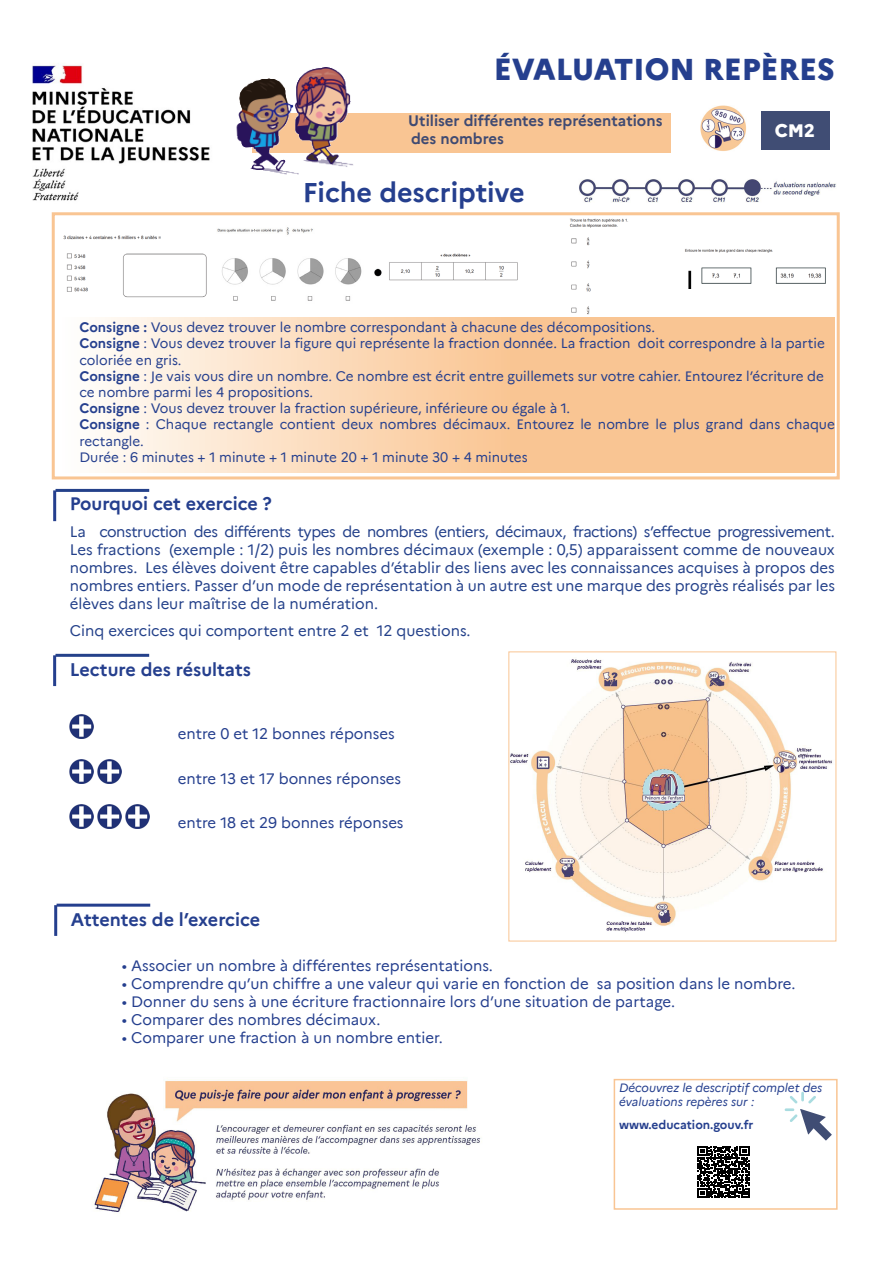
<style>
.page{position:relative;width:893px;height:1263px;background:#fff}
.page>*{position:absolute;margin:0;border:0;box-sizing:border-box;transform-origin:0 0}
.t1{font:800 30px "Marianne";color:#253f8e}
.t2{font:700 27px "Marianne";color:#253f8e}
.t3{font:700 18px "Marianne";color:#253f8e}
.t4{font:800 18px "Marianne";color:#fff}
.t5{font:15px/18px "Marianne";color:#24418a;text-align:justify}
.t6{font:15px "Marianne";color:#253f8e}
.t7{font:700 15px "Marianne";color:#3f4a72}
.t8{font:13.5px/16.2px "Marianne";color:#253f8e}
.t9{font:italic 12px/14.4px "Marianne";color:#253f8e}
.t10{font:700 12px "Marianne";color:#253f8e}
.s1{font-weight:700}
</style>
<div class="page">
<img style="left:70px;top:715px;width:24px;height:24px">
<img style="left:70px;top:760px;width:24px;height:23px">
<img style="left:98px;top:760px;width:23px;height:23px">
<img style="left:70px;top:804px;width:24px;height:24px">
<img style="left:98px;top:804px;width:23px;height:24px">
<img style="left:126px;top:804px;width:23px;height:24px">
<img style="left:32px;top:65px;width:178px;height:152px">
<div style="left:253px;top:114px;width:418px;height:39px;background:#f9c593"></div>
<div style="left:761px;top:111px;width:69px;height:39px;background:#404d74"></div>
<img style="left:579px;top:179px;width:257px;height:24px">
<img style="left:700px;top:105px;width:46px;height:46px">
<div style="left:52px;top:212px;width:788px;height:267px;border:3px solid #f9c593"></div>
<img style="left:63px;top:235px;width:144px;height:63px">
<img style="left:374px;top:253px;width:144px;height:28px">
<img style="left:565px;top:218px;width:73px;height:100px">
<svg style="left:101px;top:318px;width:734px;height:154px;background:#fad3ad"></svg>
<img style="left:236px;top:67px;width:139px;height:108px">
<div style="left:614px;top:1079px;width:224px;height:131px;border:2px solid #f9c593"></div>
<img style="left:94px;top:1080px;width:387px;height:132px">
<svg style="left:785px;top:1092px;width:47px;height:48px"></svg>
<img style="left:510px;top:659px;width:322px;height:273px">
<div style="left:508px;top:651px;width:328px;height:290px;border:1px solid #f9c593"></div>
<hr style="left:56px;top:654px;width:93px;height:3px;background:#24418a">
<hr style="left:53px;top:655px;width:3px;height:31px;background:#253f8e">
<hr style="left:57px;top:904px;width:93px;height:3px;background:#253f8e">
<hr style="left:54px;top:905px;width:3px;height:31px;background:#253f8e">
<svg style="left:697px;top:1146px;width:52px;height:52px"></svg>
<img style="left:217px;top:227px;width:145px;height:74px">
<img style="left:685px;top:249px;width:141px;height:39px">
<hr style="left:56px;top:489px;width:93px;height:3px;background:#24418a">
<hr style="left:53px;top:490px;width:3px;height:31px;background:#253f8e">
<p class="t1" style="left:494px;top:46px;width:342px">ÉVALUATION REPÈRES</p>
<p class="t7" style="left:408px;top:109px;width:256px">Utiliser différentes représentations</p>
<p class="t7" style="left:411px;top:127px;width:94px">des nombres</p>
<p class="t2" style="left:303px;top:171px;width:224px">Fiche descriptive</p>
<p class="t4" style="left:775px;top:117px;width:42px">CM2</p>
<p class="t8" style="left:80px;top:318px;width:747px"><span class="s1">Consigne :</span> Vous devez trouver le nombre correspondant à chacune des décompositions.<br><span class="s1">Consigne</span> : Vous devez trouver la figure qui représente la fraction donnée. La fraction doit correspondre à la partie coloriée en gris.</p>
<p class="t8" style="left:80px;top:367px;width:746px"><span class="s1">Consigne</span> : Je vais vous dire un nombre. Ce nombre est écrit entre guillemets sur votre cahier. Entourez l’écriture de ce nombre parmi les 4 propositions.</p>
<p class="t8" style="left:80px;top:399px;width:492px"><span class="s1">Consigne</span> : Vous devez trouver la fraction supérieure, inférieure ou égale à 1.</p>
<p class="t8" style="left:80px;top:415px;width:757px"><span class="s1">Consigne</span> : Chaque rectangle contient deux nombres décimaux. Entourez le nombre le plus grand dans chaque rectangle.</p>
<p class="t8" style="left:80px;top:448px;width:450px">Durée : 6 minutes + 1 minute + 1 minute 20 + 1 minute 30 + 4 minutes</p>
<p class="t3" style="left:70px;top:490px;width:204px">Pourquoi cet exercice ?</p>
<p class="t5" style="left:70px;top:521px;width:767px">La construction des différents types de nombres (entiers, décimaux, fractions) s’effectue progressivement.<br>Les fractions (exemple : 1/2) puis les nombres décimaux (exemple : 0,5) apparaissent comme de nouveaux nombres. Les élèves doivent être capables d’établir des liens avec les connaissances acquises à propos des nombres entiers. Passer d’un mode de représentation à un autre est une marque des progrès réalisés par les élèves dans leur maîtrise de la numération.</p>
<p class="t5" style="left:70px;top:620px;width:402px">Cinq exercices qui comportent entre 2 et 12 questions.</p>
<p class="t3" style="left:70px;top:656px;width:183px">Lecture des résultats</p>
<p class="t6" style="left:178px;top:722px;width:218px">entre 0 et 12 bonnes réponses</p>
<p class="t6" style="left:178px;top:767px;width:225px">entre 13 et 17 bonnes réponses</p>
<p class="t6" style="left:178px;top:811px;width:227px">entre 18 et 29 bonnes réponses</p>
<p class="t3" style="left:71px;top:906px;width:191px">Attentes de l’exercice</p>
<p class="t6" style="left:122px;top:954px;width:372px">• Associer un nombre à différentes représentations.</p>
<p class="t6" style="left:122px;top:972px;width:675px">• Comprendre qu’un chiffre a une valeur qui varie en fonction de sa position dans le nombre.</p>
<p class="t6" style="left:122px;top:990px;width:555px">• Donner du sens à une écriture fractionnaire lors d’une situation de partage.</p>
<p class="t6" style="left:122px;top:1008px;width:260px">• Comparer des nombres décimaux.</p>
<p class="t6" style="left:122px;top:1026px;width:322px">• Comparer une fraction à un nombre entier.</p>
<p class="t9" style="left:619px;top:1079px;width:205px">Découvrez le descriptif complet des évaluations repères sur :</p>
<p class="t10" style="left:619px;top:1116px;width:136px">www.education.gouv.fr</p>
</div>
